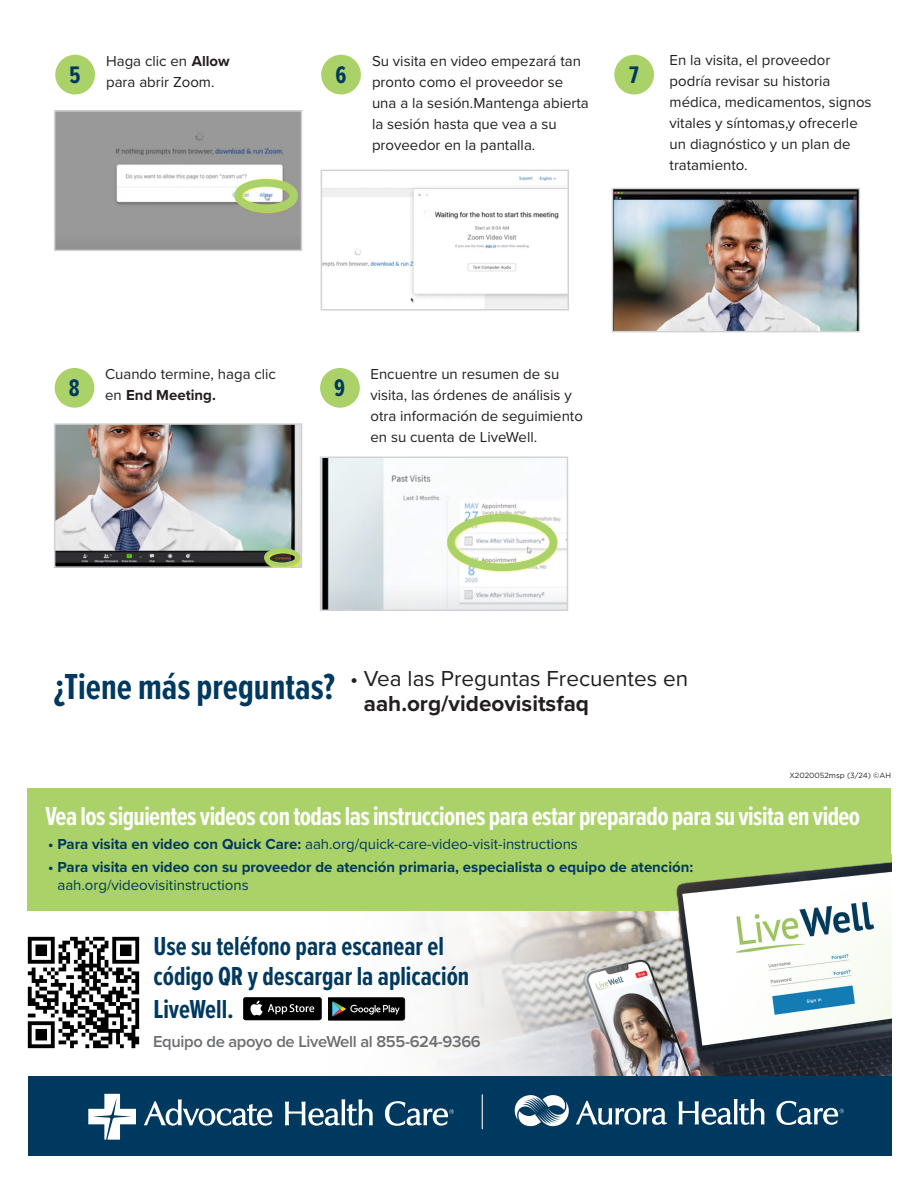
<style>
.page{position:relative;width:918px;height:1188px;background:#fff}
.page>*{position:absolute;margin:0;border:0;box-sizing:border-box;transform-origin:0 0}
.t1{font:700 37.5px "Proxima Nova Ex Cn";color:#00395f}
.t2{font:700 27px "Proxima Nova Ex Cn";letter-spacing:-.02em;color:#fff}
.t3{font:700 27px/30px "Proxima Nova Ex Cn";color:#00395f}
.t4{font:700 24.9px "Proxima Nova Ex Cn";color:#00395f}
.t5{font:22.5px/25.5px "Proxima Nova";color:#231f20}
.t6{font:600 16.5px "Proxima Nova";letter-spacing:-.02em;color:#6c6d70}
.t7{font:15px/21px "Proxima Nova";color:#231f20}
.t8{font:700 15px/18px "Proxima Nova";color:#00395f}
.t9{font:15px "Proxima Nova";color:#00395f}
.t10{font:7.5px "Gotham";color:#231f20}
.s1{font-weight:700}
.s2{font-weight:400}
</style>
<div class="page">
<div style="left:55px;top:368px;width:39px;height:40px;background:#abd268;border-radius:50%"></div>
<div style="left:320px;top:368px;width:40px;height:40px;background:#abd268;border-radius:50%"></div>
<div style="left:55px;top:55px;width:40px;height:39px;background:#abd268;border-radius:50%"></div>
<div style="left:321px;top:55px;width:40px;height:39px;background:#abd268;border-radius:50%"></div>
<div style="left:614px;top:55px;width:40px;height:39px;background:#abd268;border-radius:50%"></div>
<img style="left:647px;top:910px;width:245px;height:167px">
<svg style="left:275px;top:910px;width:372px;height:167px"></svg>
<div style="left:27px;top:788px;width:864px;height:122px;background:#abd268"></div>
<img style="left:27px;top:936px;width:113px;height:113px">
<div style="left:28px;top:1077px;width:864px;height:79px;background:#00395f"></div>
<svg style="left:243px;top:997px;width:79px;height:23px;background:#262626"></svg>
<svg style="left:328px;top:997px;width:77px;height:24px;background:#222424"></svg>
<hr style="left:482px;top:1094px;width:1px;height:35px;background:#fff">
<svg style="left:515px;top:1095px;width:54px;height:32px"></svg>
<svg style="left:576px;top:1101px;width:91px;height:24px"></svg>
<svg style="left:679px;top:1099px;width:85px;height:26px"></svg>
<svg style="left:776px;top:1101px;width:68px;height:24px"></svg>
<svg style="left:144px;top:1099px;width:128px;height:27px"></svg>
<svg style="left:285px;top:1099px;width:88px;height:27px"></svg>
<svg style="left:385px;top:1101px;width:69px;height:25px"></svg>
<svg style="left:88px;top:1094px;width:48px;height:46px"></svg>
<img style="left:672px;top:854px;width:220px;height:199px">
<img style="left:615px;top:191px;width:242px;height:138px">
<div style="left:612px;top:188px;width:248px;height:144px;border:2px solid #d1d2d4"></div>
<img style="left:57px;top:113px;width:242px;height:135px">
<div style="left:54px;top:110px;width:248px;height:141px;border:2px solid #d1d2d4"></div>
<img style="left:324px;top:176px;width:242px;height:132px">
<div style="left:321px;top:170px;width:248px;height:141px;border:2px solid #d1d2d4"></div>
<div style="left:234px;top:179px;width:64px;height:33px;border:8px solid #abd268;border-radius:50%"></div>
<img style="left:57px;top:426px;width:242px;height:139px">
<div style="left:54px;top:423px;width:248px;height:145px;border:2px solid #d1d2d4"></div>
<img style="left:323px;top:460px;width:242px;height:148px">
<div style="left:320px;top:457px;width:248px;height:154px;border:2px solid #d1d2d4"></div>
<div style="left:264px;top:548px;width:36px;height:19px;border:4px solid #abd268;border-radius:50%"></div>
<div style="left:447px;top:514px;width:110px;height:57px;border:8px solid #abd268;border-radius:50%"></div>
<p class="t7" style="left:106px;top:50px;width:125px">Haga clic en <span class="s1">Allow </span>para abrir Zoom.</p>
<p class="t7" style="left:372px;top:50px;width:218px">Su visita en video empezará tan pronto como el proveedor se una a la sesión.Mantenga abierta la sesión hasta que vea a su proveedor en la pantalla.</p>
<p class="t7" style="left:670px;top:49px;width:204px">En la visita, el proveedor podría revisar su historia médica, medicamentos, signos vitales y síntomas,y ofrecerle un diagnóstico y un plan de tratamiento.</p>
<p class="t4" style="left:69px;top:56px;width:13px">5</p>
<p class="t4" style="left:335px;top:56px;width:12px">6</p>
<p class="t4" style="left:629px;top:56px;width:11px">7</p>
<p class="t7" style="left:105px;top:363px;width:173px">Cuando termine, haga clic en <span class="s1">End Meeting.</span></p>
<p class="t7" style="left:370px;top:363px;width:214px">Encuentre un resumen de su visita, las órdenes de análisis y otra información de seguimiento en su cuenta de LiveWell.</p>
<p class="t4" style="left:69px;top:370px;width:12px">8</p>
<p class="t4" style="left:334px;top:370px;width:12px">9</p>
<p class="t1" style="left:54px;top:659px;width:283px">¿Tiene más preguntas?</p>
<p class="t5" style="left:364px;top:665px;width:326px;text-indent:-14px">• Vea las Preguntas Frecuentes en <span class="s1">aah.org/videovisitsfaq</span></p>
<p class="t10" style="left:789px;top:771px;width:103px">X2020052msp (3/24) ©AH</p>
<p class="t2" style="left:45px;top:797px;width:816px">Vea los siguientes videos con todas las instrucciones para estar preparado para su visita en video</p>
<p class="t9" style="left:48px;top:833px;width:531px"><span class="s1">• Para visita en video con Quick Care:</span> aah.org/quick-care-video-visit-instructions</p>
<p class="t8" style="left:58px;top:857px;width:637px;text-indent:-9px">• Para visita en video con su proveedor de atención primaria, especialista o equipo de atención: <span class="s2">aah.org/videovisitinstructions</span></p>
<p class="t3" style="left:154px;top:931px;width:317px">Use su teléfono para escanear el código QR y descargar la aplicación</p>
<p class="t3" style="left:154px;top:993px;width:82px">LiveWell.</p>
<p class="t6" style="left:153px;top:1029px;width:329px">Equipo de apoyo de LiveWell al 855-624-9366</p>
</div>
